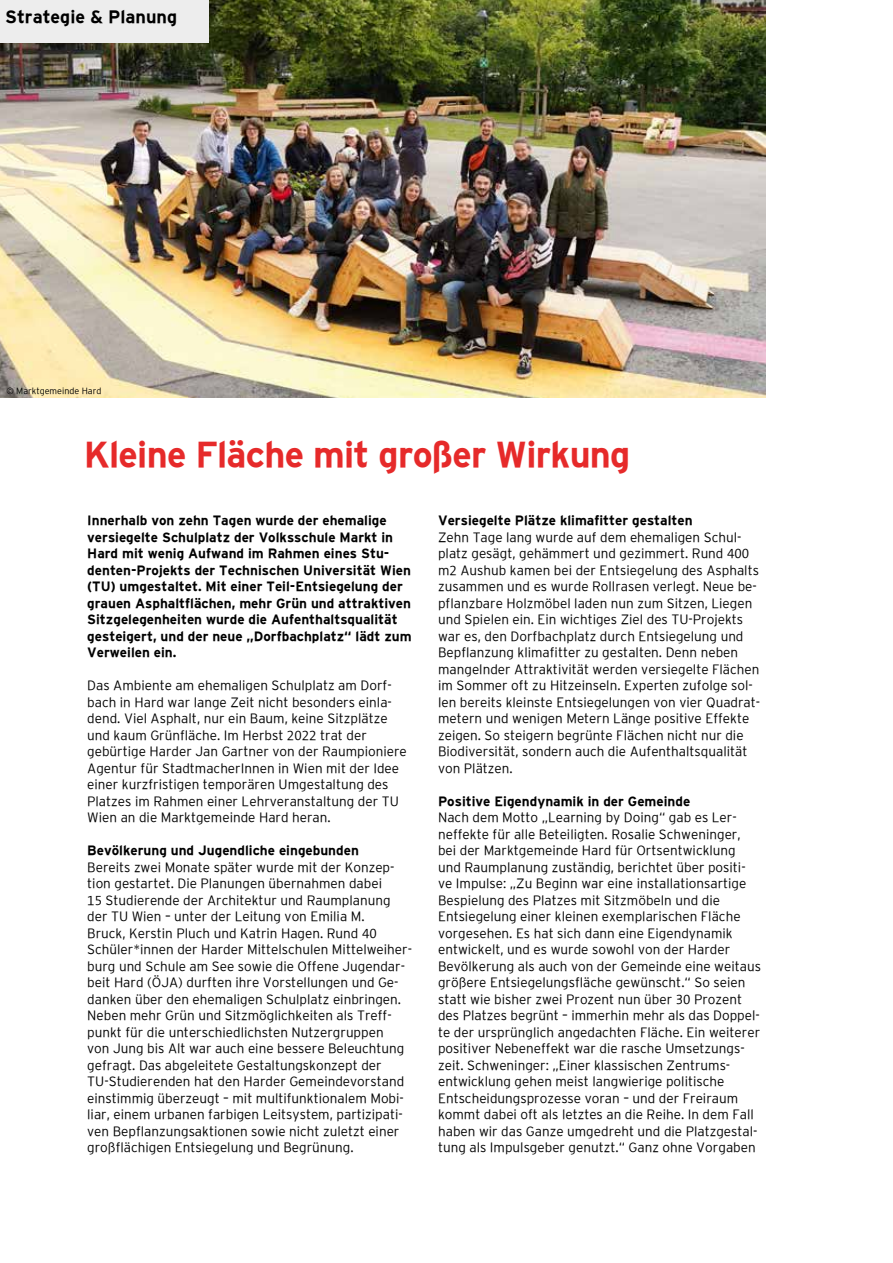
<style>
.page{position:relative;width:893px;height:1263px;background:#fff}
.page>*{position:absolute;margin:0;border:0;box-sizing:border-box;transform-origin:0 0}
.t1{font:700 36px "Energieinstitut";letter-spacing:-.02em;color:#e62a2a}
.t2{font:700 18px "Energieinstitut";color:#000}
.t3{font:300 13.5px/16.5px "Energieinstitut";color:#000}
.t4{font:700 13.5px/16.5px "Energieinstitut";color:#000}
.t5{font:300 9px "Energieinstitut";color:#000}
</style>
<div class="page">
<img style="left:0;top:0;width:765px;height:398px">
<div style="left:0;top:0;width:209px;height:43px;background:#ededed"></div>
<h2 class="t2" style="left:5px;top:6px;width:174px">Strategie &amp; Planung</h2>
<p class="t5" style="left:6px;top:386px;width:97px">© Marktgemeinde Hard</p>
<h1 class="t1" style="left:84px;top:434px;width:548px">Kleine Fläche mit großer Wirkung</h1>
<p class="t4" style="left:87px;top:513px;width:326px">Innerhalb von zehn Tagen wurde der ehemalige versiegelte Schulplatz der Volksschule Markt in Hard mit wenig Aufwand im Rahmen eines Stu&shy;denten-Projekts der Technischen Universität Wien (TU) umgestaltet. Mit einer Teil-Entsiegelung der grauen Asphaltflächen, mehr Grün und attraktiven Sitzgelegenheiten wurde die Aufenthaltsqualität gesteigert, und der neue „Dorfbachplatz“ lädt zum Verweilen ein.</p>
<p class="t3" style="left:87px;top:678px;width:321px">Das Ambiente am ehemaligen Schulplatz am Dorf&shy;bach in Hard war lange Zeit nicht besonders einla&shy;dend. Viel Asphalt, nur ein Baum, keine Sitzplätze und kaum Grünfläche. Im Herbst 2022 trat der gebürtige Harder Jan Gartner von der Raumpioniere Agentur für StadtmacherInnen in Wien mit der Idee einer kurzfristigen temporären Umgestaltung des Platzes im Rahmen einer Lehrveranstaltung der TU Wien an die Marktgemeinde Hard heran.</p>
<p class="t4" style="left:87px;top:843px;width:273px">Bevölkerung und Jugendliche eingebunden</p>
<p class="t3" style="left:87px;top:859px;width:326px">Bereits zwei Monate später wurde mit der Konzep&shy;tion gestartet. Die Planungen übernahmen dabei<br>15 Studierende der Architektur und Raumplanung der TU Wien – unter der Leitung von Emilia M.<br>Bruck, Kerstin Pluch und Katrin Hagen. Rund 40<br>Schüler*innen der Harder Mittelschulen Mittelweiher&shy;burg und Schule am See sowie die Offene Jugendar&shy;beit Hard (ÖJA) durften ihre Vorstellungen und Ge&shy;danken über den ehemaligen Schulplatz einbringen.<br>Neben mehr Grün und Sitzmöglichkeiten als Treff&shy;punkt für die unterschiedlichsten Nutzergruppen<br>von Jung bis Alt war auch eine bessere Beleuchtung gefragt. Das abgeleitete Gestaltungskonzept der TU-Studierenden hat den Harder Gemeindevorstand einstimmig überzeugt – mit multifunktionalem Mobi&shy;liar, einem urbanen farbigen Leitsystem, partizipati&shy;ven Bepflanzungsaktionen sowie nicht zuletzt einer großflächigen Entsiegelung und Begrünung.</p>
<p class="t4" style="left:438px;top:513px;width:256px">Versiegelte Plätze klimafitter gestalten</p>
<p class="t3" style="left:438px;top:529px;width:324px">Zehn Tage lang wurde auf dem ehemaligen Schul&shy;platz gesägt, gehämmert und gezimmert. Rund 400 m2 Aushub kamen bei der Entsiegelung des Asphalts zusammen und es wurde Rollrasen verlegt. Neue be&shy;pflanzbare Holzmöbel laden nun zum Sitzen, Liegen und Spielen ein. Ein wichtiges Ziel des TU-Projekts war es, den Dorfbachplatz durch Entsiegelung und Bepflanzung klimafitter zu gestalten. Denn neben mangelnder Attraktivität werden versiegelte Flächen im Sommer oft zu Hitzeinseln. Experten zufolge sol&shy;len bereits kleinste Entsiegelungen von vier Quadrat&shy;metern und wenigen Metern Länge positive Effekte zeigen. So steigern begrünte Flächen nicht nur die Biodiversität, sondern auch die Aufenthaltsqualität von Plätzen.</p>
<p class="t4" style="left:438px;top:793px;width:254px">Positive Eigendynamik in der Gemeinde</p>
<p class="t3" style="left:438px;top:810px;width:324px">Nach dem Motto „Learning by Doing“ gab es Ler&shy;neffekte für alle Beteiligten. Rosalie Schweninger, bei der Marktgemeinde Hard für Ortsentwicklung und Raumplanung zuständig, berichtet über positi&shy;ve Impulse: „Zu Beginn war eine installationsartige Bespielung des Platzes mit Sitzmöbeln und die Entsiegelung einer kleinen exemplarischen Fläche vorgesehen. Es hat sich dann eine Eigendynamik entwickelt, und es wurde sowohl von der Harder Bevölkerung als auch von der Gemeinde eine weitaus größere Entsiegelungsfläche gewünscht.“ So seien statt wie bisher zwei Prozent nun über 30 Prozent des Platzes begrünt – immerhin mehr als das Doppel&shy;te der ursprünglich angedachten Fläche. Ein weiterer positiver Nebeneffekt war die rasche Umsetzungs&shy;zeit. Schweninger: „Einer klassischen Zentrums&shy;entwicklung gehen meist langwierige politische Entscheidungsprozesse voran – und der Freiraum kommt dabei oft als letztes an die Reihe. In dem Fall haben wir das Ganze umgedreht und die Platzgestal&shy;tung als Impulsgeber genutzt.“ Ganz ohne Vorgaben</p>
</div>
